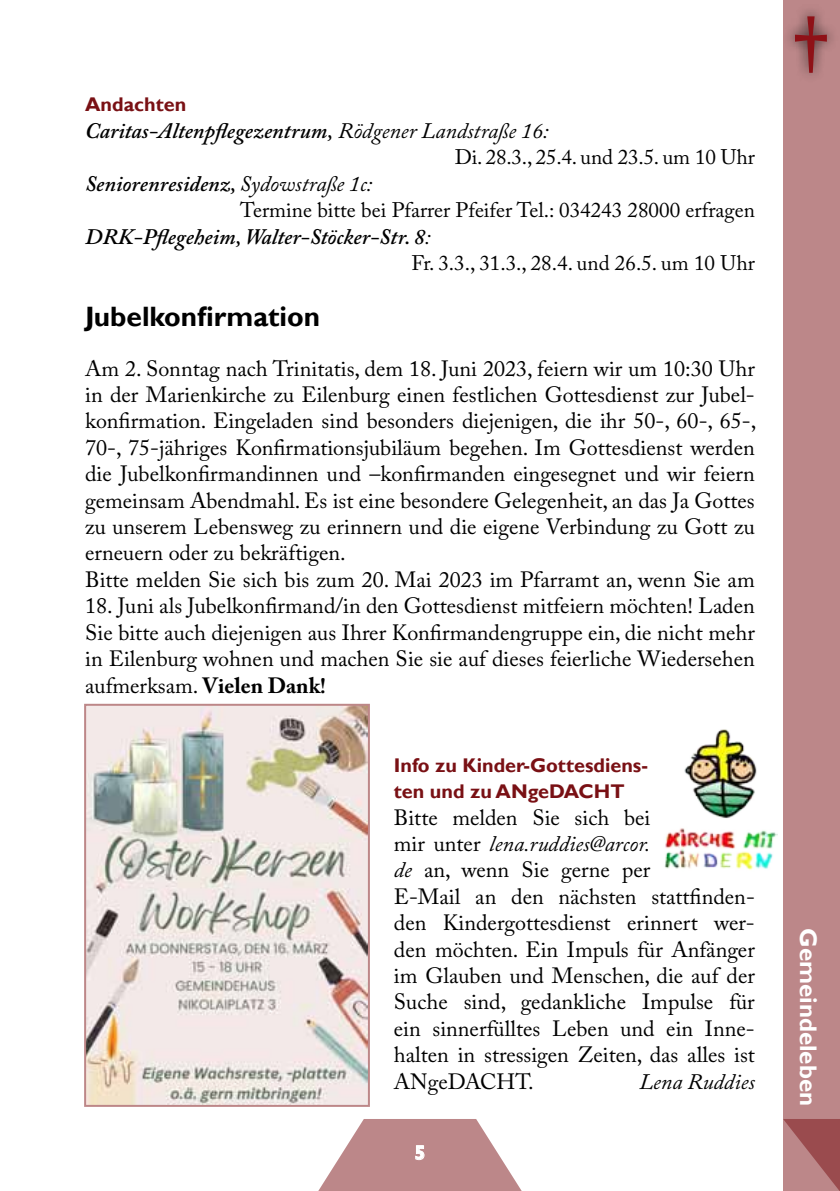
<style>
.page{position:relative;width:840px;height:1191px;background:#fff}
.page>*{position:absolute;margin:0;border:0;box-sizing:border-box;transform-origin:0 0}
.t1{font:96px "Nirmala UI";color:#8f1117}
.t2{font:700 28px "Gill Sans";color:#000}
.t3{font:700 24px "Gill Sans";color:#fff}
.t4{font:22px/26.4px "Adobe Caslon Pro";color:#000}
.t5{font:italic 600 22px "Adobe Caslon Pro";color:#000}
.t6{font:italic 22px "Adobe Caslon Pro";color:#000}
.t7{font:21px "Adobe Caslon Pro";color:#000}
.t8{font:700 20px "Gill Sans";color:#fff}
.t9{font:700 19.8px/26.4px "Gill Sans";color:#791014}
.s1{font-weight:400}
.s2{font-weight:700}
.s3{font-style:italic}
</style>
<div class="page">
<div style="left:782px;top:0;width:57px;height:1191px;background:#bc8789"></div>
<svg style="left:318px;top:1119px;width:204px;height:72px"></svg>
<div style="left:782px;top:4px;width:56px;height:81px;background:#000;opacity:.75"></div>
<img style="left:664px;top:729px;width:113px;height:141px">
<img style="left:87px;top:707px;width:280px;height:396px">
<div style="left:84px;top:704px;width:286px;height:402px;border:2px solid #bd8788"></div>
<p class="t9" style="left:85px;top:92px;width:103px">Andachten</p>
<p class="t5" style="left:85px;top:117px;width:465px">Caritas-Altenpflegezentrum, <span class="s1">Rödgener Landstraße 16:</span></p>
<p class="t7" style="left:454px;top:145px;width:301px">Di. 28.3., 25.4. und 23.5. um 10 Uhr</p>
<p class="t5" style="left:85px;top:170px;width:288px">Seniorenresidenz, <span class="s1">Sydowstraße 1c:</span></p>
<p class="t7" style="left:240px;top:198px;width:515px">Termine bitte bei Pfarrer Pfeifer Tel.: 034243 28000 erfragen</p>
<p class="t5" style="left:85px;top:223px;width:347px">DRK-Pflegeheim, Walter-Stöcker-Str. 8<span class="s1">:</span></p>
<p class="t7" style="left:411px;top:250px;width:344px">Fr. 3.3., 31.3., 28.4. und 26.5. um 10 Uhr</p>
<p class="t2" style="left:85px;top:299px;width:236px">Jubelkonfirmation</p>
<p class="t4" style="left:85px;top:355px;width:672px">Am 2. Sonntag nach Trinitatis, dem 18. Juni 2023, feiern wir um 10:30 Uhr in der Marienkirche zu Eilenburg einen festlichen Gottesdienst zur Jubel&shy;konfirmation. Eingeladen sind besonders diejenigen, die ihr 50-, 60-, 65-, 70-, 75-jähriges Konfirmationsjubiläum begehen. Im Gottesdienst werden die Jubelkonfirmandinnen und –konfirmanden eingesegnet und wir feiern gemeinsam Abendmahl. Es ist eine besondere Gelegenheit, an das Ja Gottes zu unserem Lebensweg zu erinnern und die eigene Verbindung zu Gott zu erneuern oder zu bekräftigen.<br>Bitte melden Sie sich bis zum 20. Mai 2023 im Pfarramt an, wenn Sie am</p>
<p class="t4" style="left:85px;top:592px;width:671px;text-align:justify">18. Juni als Jubelkonfirmand/in den Gottesdienst mitfeiern möchten! Laden Sie bitte auch diejenigen aus Ihrer Konfirmandengruppe ein, die nicht mehr in Eilenburg wohnen und machen Sie sie auf dieses feierliche Wiedersehen aufmerksam. <span class="s2">Vielen Dank!</span></p>
<p class="t9" style="left:393px;top:752px;width:255px">Info zu Kinder-Gottesdiens&shy;ten und zu ANgeDACHT</p>
<p class="t4" style="left:393px;top:803px;width:362px">Bitte melden Sie sich bei<br>mir unter <span class="s3">lena.ruddies@arcor.<br>de</span> an, wenn Sie gerne per<br>E-Mail an den nächsten stattfinden&shy;den Kindergottesdienst erinnert wer&shy;den möchten. Ein Impuls für Anfänger im Glauben und Menschen, die auf der<br>Suche sind, gedankliche Impulse für ein sinnerfülltes Leben und ein Inne&shy;halten in stressigen Zeiten, das alles ist<br>ANgeDACHT.</p>
<p class="t6" style="left:639px;top:1068px;width:117px">Lena Ruddies</p>
<p class="t8" style="left:414px;top:1140px;width:13px">5</p>
<h1 class="t1" style="left:792px;top:-28px;width:37px">†</h1>
<p class="t3" style="left:822px;top:928px;width:179px;rotate:90deg">Gemeindeleben</p>
</div>
